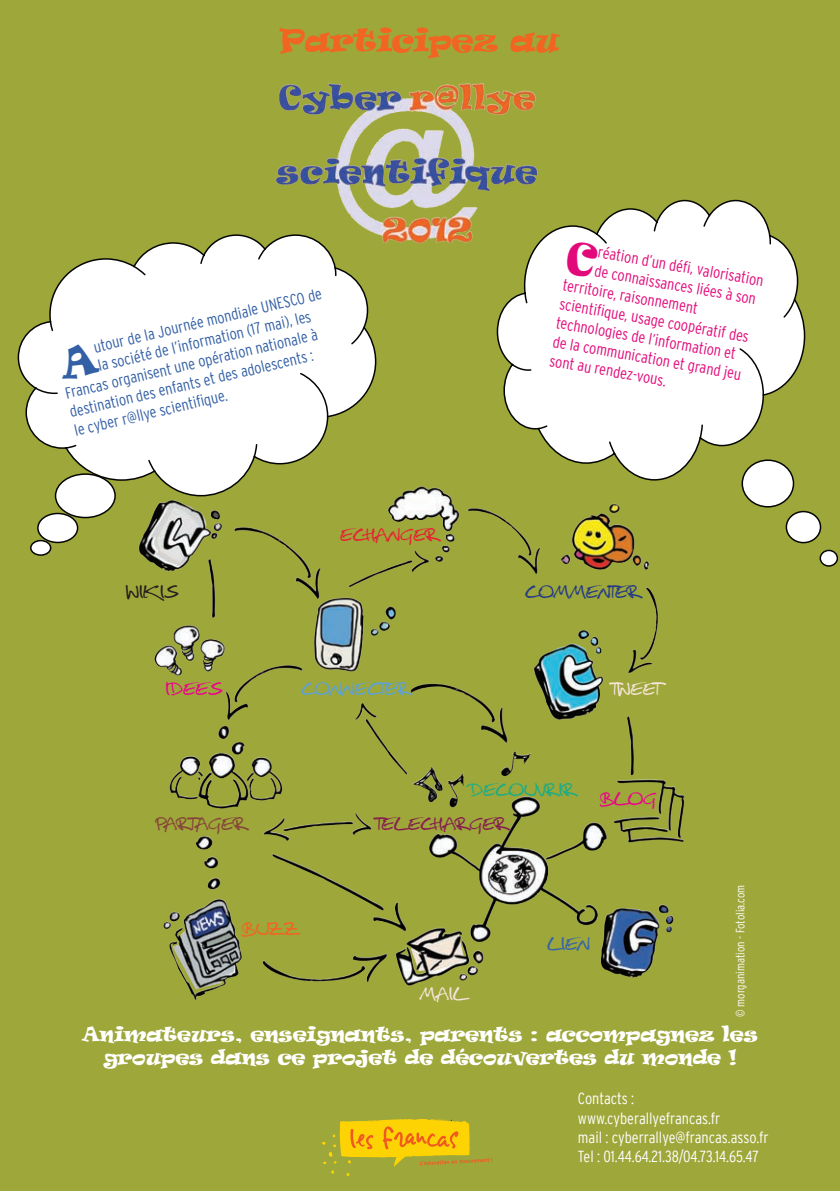
<style>
.page{position:relative;width:840px;height:1191px;background:#fff}
.page>*{position:absolute;margin:0;border:0;box-sizing:border-box;transform-origin:0 0}
.t1{font:30px "Ravie";color:#f26421}
.t2{font:24px "Christopherhand";color:#20ac83}
.t3{font:24px "Christopherhand";color:#861f4e}
.t4{font:24px "Christopherhand";color:#253c85}
.t5{font:24px "Christopherhand";color:#5ea2d2}
.t6{font:24px "Christopherhand";color:#f5e4d8}
.t7{font:24px "Christopherhand";color:#e62232}
.t8{font:24px "Christopherhand";color:#864438}
.t9{font:24px "Christopherhand";color:#231f20}
.t10{font:24px "Christopherhand";color:#ed028c}
.t11{font:24px "Christopherhand";color:#f26421}
.t12{font:24px "Christopherhand";color:#3664a8}
.t13{font:19px/22.8px "Ravie";color:#fff;text-align:center}
.t14{font:300 condensed 16px "Interstate";color:#e20a7a}
.t15{font:300 condensed 16px "Interstate";color:#3360a5}
.t16{font:300 condensed 16px/19.2px "Interstate";color:#fff}
.t17{font:300 condensed 12px "Interstate";color:#fff}
.s1{color:#ed028c}
</style>
<div class="page">
<div style="left:0;top:0;width:839px;height:1191px;background:#9ea73a"></div>
<img style="left:105px;top:486px;width:580px;height:514px">
<svg style="left:322px;top:1119px;width:170px;height:57px"></svg>
<img style="left:275px;top:83px;width:263px;height:160px">
<svg style="left:17px;top:234px;width:360px;height:263px;fill:#fff"></svg>
<svg style="left:65px;top:443px;width:13px;height:6px"></svg>
<svg style="left:147px;top:458px;width:9px;height:15px"></svg>
<svg style="left:252px;top:443px;width:6px;height:15px"></svg>
<svg style="left:298px;top:371px;width:31px;height:47px"></svg>
<svg style="left:349px;top:325px;width:16px;height:21px"></svg>
<svg style="left:333px;top:266px;width:4px;height:11px"></svg>
<svg style="left:257px;top:247px;width:10px;height:14px"></svg>
<svg style="left:199px;top:253px;width:7px;height:12px"></svg>
<svg style="left:132px;top:264px;width:15px;height:13px"></svg>
<svg style="left:49px;top:320px;width:5px;height:12px"></svg>
<div style="left:55px;top:474px;width:60px;height:43px;background:#fff;border-radius:50%"></div>
<div style="left:55px;top:473px;width:61px;height:45px;border:2px solid #040503;border-radius:50%"></div>
<div style="left:38px;top:513px;width:40px;height:29px;background:#fff;border-radius:50%"></div>
<div style="left:37px;top:513px;width:41px;height:30px;border:2px solid #040503;border-radius:50%"></div>
<div style="left:31px;top:540px;width:20px;height:15px;background:#fff;border-radius:50%"></div>
<div style="left:30px;top:540px;width:21px;height:16px;border:2px solid #040503;border-radius:50%"></div>
<svg style="left:495px;top:200px;width:310px;height:281px;fill:#fff"></svg>
<svg style="left:510px;top:363px;width:22px;height:8px"></svg>
<svg style="left:537px;top:424px;width:11px;height:6px"></svg>
<svg style="left:607px;top:440px;width:9px;height:15px"></svg>
<svg style="left:698px;top:423px;width:5px;height:16px"></svg>
<svg style="left:737px;top:347px;width:27px;height:49px"></svg>
<svg style="left:781px;top:298px;width:15px;height:21px"></svg>
<svg style="left:767px;top:234px;width:4px;height:11px"></svg>
<svg style="left:701px;top:213px;width:10px;height:15px"></svg>
<svg style="left:652px;top:220px;width:6px;height:12px"></svg>
<svg style="left:523px;top:292px;width:5px;height:12px"></svg>
<div style="left:741px;top:460px;width:52px;height:47px;background:#fff;border-radius:50%"></div>
<div style="left:741px;top:459px;width:52px;height:48px;border:2px solid #040503;border-radius:50%"></div>
<div style="left:786px;top:511px;width:34px;height:31px;background:#fff;border-radius:50%"></div>
<div style="left:785px;top:511px;width:35px;height:32px;border:2px solid #040503;border-radius:50%"></div>
<div style="left:819px;top:550px;width:17px;height:16px;background:#fff;border-radius:50%"></div>
<div style="left:819px;top:550px;width:18px;height:17px;border:2px solid #040503;border-radius:50%"></div>
<div style="left:34px;top:340px;width:67px;height:55px;background:#fff"></div>
<div style="left:564px;top:232px;width:44px;height:46px;background:#fff"></div>
<h1 class="t1" style="left:279px;top:19px;width:280px">Participez au</h1>
<p class="t15" style="left:92px;top:338px;width:235px;rotate:-13deg">utour de la Journée mondiale UNESCO de</p>
<p class="t15" style="left:96px;top:356px;width:220px;rotate:-13deg">la société de l’information (17 mai), les</p>
<p class="t15" style="left:63px;top:384px;width:260px;rotate:-13deg">Francas organisent une opération nationale à</p>
<p class="t15" style="left:68px;top:402px;width:251px;rotate:-13deg">destination des enfants et des adolescents :</p>
<p class="t15" style="left:72px;top:421px;width:158px;rotate:-13deg">le cyber r@llye scientifi que.</p>
<h2 class="t9" style="left:126px;top:581px;width:54px">WIKIS</h2>
<h2 class="t7" style="left:340px;top:525px;width:101px">ECHANGER</h2>
<p class="t14" style="left:599px;top:243px;width:169px;rotate:10deg">réation d’un défi , valorisation</p>
<p class="t14" style="left:596px;top:261px;width:165px;rotate:10deg">de connaissances liées à son</p>
<p class="t14" style="left:564px;top:275px;width:138px;rotate:10deg">territoire, raisonnement</p>
<p class="t14" style="left:561px;top:294px;width:193px;rotate:10deg">scientifi que, usage coopératif des</p>
<p class="t14" style="left:557px;top:313px;width:184px;rotate:10deg">technologies de l’information et</p>
<p class="t14" style="left:554px;top:332px;width:192px;rotate:10deg">de la communication et grand jeu</p>
<p class="t14" style="left:551px;top:351px;width:120px;rotate:10deg">sont au rendez-vous.</p>
<h2 class="t4" style="left:525px;top:581px;width:117px">COMMENTER</h2>
<h2 class="t10" style="left:166px;top:679px;width:59px">IDEES</h2>
<h2 class="t5" style="left:301px;top:679px;width:111px">CONNECTER</h2>
<h2 class="t6" style="left:613px;top:679px;width:48px">TWEET</h2>
<h2 class="t8" style="left:156px;top:814px;width:93px">PARTAGER</h2>
<h2 class="t11" style="left:242px;top:918px;width:60px">BUZZ</h2>
<h2 class="t2" style="left:469px;top:780px;width:188px">DECOUVRIR <span class="s1">BLOG</span></h2>
<h2 class="t3" style="left:377px;top:814px;width:133px">TELECHARGER</h2>
<h2 class="t6" style="left:420px;top:983px;width:49px">MAIL</h2>
<h2 class="t12" style="left:547px;top:934px;width:44px">LIEN</h2>
<p class="t17" style="left:733px;top:1016px;width:134px;rotate:-90deg">© morganimation - Fotolia.com</p>
<p class="t13" style="left:82px;top:1022px;width:676px">Animateurs, enseignants, parents : accompagnez les groupes dans ce projet de découvertes du monde !</p>
<p class="t16" style="left:577px;top:1089px;width:192px">Contacts : www.cyberallyefrancas.fr<br>mail : cyberrallye@francas.asso.fr<br>Tel : 01.44.64.21.38/04.73.14.65.47</p>
</div>
